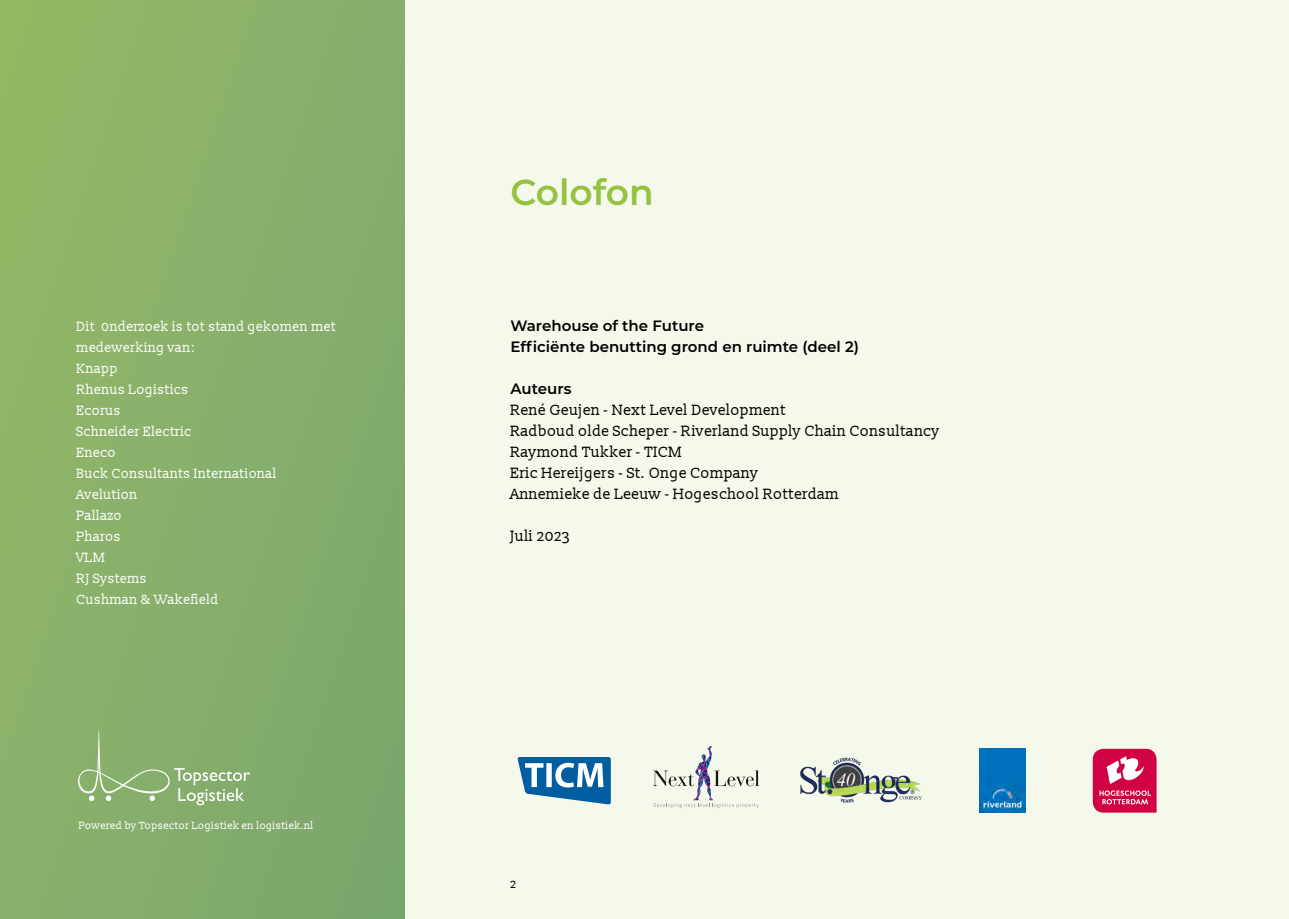
<style>
.page{position:relative;width:1289px;height:919px;background:#fff}
.page>*{position:absolute;margin:0;border:0;box-sizing:border-box;transform-origin:0 0}
.t1{font:600 36px "Montserrat";color:#97c141}
.t2{font:15px/21px "Slabo 13 px";color:#000}
.t3{font:600 15px/21px "Montserrat";color:#000}
.t4{font:13.5px/21px "Slabo 13 px";color:#fff}
.t5{font:12px "Slabo 13 px";color:#000}
.t6{font:10.5px "Slabo 13 px";color:#fff}
</style>
<div class="page">
<div style="left:0;top:0;width:1288px;height:918px;background:#f5f9ec"></div>
<div style="left:0;top:0;width:404px;height:918px;background:#88b06b"></div>
<svg style="left:517px;top:757px;width:93px;height:47px"></svg>
<svg style="left:653px;top:746px;width:106px;height:62px"></svg>
<img style="left:800px;top:757px;width:122px;height:46px">
<img style="left:979px;top:748px;width:46px;height:64px">
<svg style="left:1092px;top:748px;width:64px;height:64px;background:#da3a6d"></svg>
<svg style="left:78px;top:730px;width:172px;height:75px"></svg>
<p class="t4" style="left:77px;top:315px;width:261px">Dit 0nderzoek is tot stand gekomen met medewerking van:<br>Knapp<br>Rhenus Logistics<br>Ecorus<br>Schneider Electric<br>Eneco<br>Buck Consultants International<br>Avelution<br>Pallazo<br>Pharos<br>VLM<br>RJ Systems<br>Cushman &amp; Wakefield</p>
<p class="t6" style="left:79px;top:818px;width:236px">Powered by Topsector Logistiek en logistiek.nl</p>
<h1 class="t1" style="left:510px;top:167px;width:145px">Colofon</h1>
<p class="t3" style="left:510px;top:314px;width:350px">Warehouse of the Future<br>Efficiënte benutting grond en ruimte (deel 2)</p>
<p class="t3" style="left:510px;top:377px;width:62px">Auteurs</p>
<p class="t2" style="left:510px;top:399px;width:431px">René Geujen - Next Level Development<br>Radboud olde Scheper - Riverland Supply Chain Consultancy Raymond Tukker - TICM<br>Eric Hereijgers - St. Onge Company<br>Annemieke de Leeuw - Hogeschool Rotterdam</p>
<p class="t2" style="left:510px;top:525px;width:61px">Juli 2023</p>
<p class="t5" style="left:510px;top:875px;width:8px">2</p>
</div>
